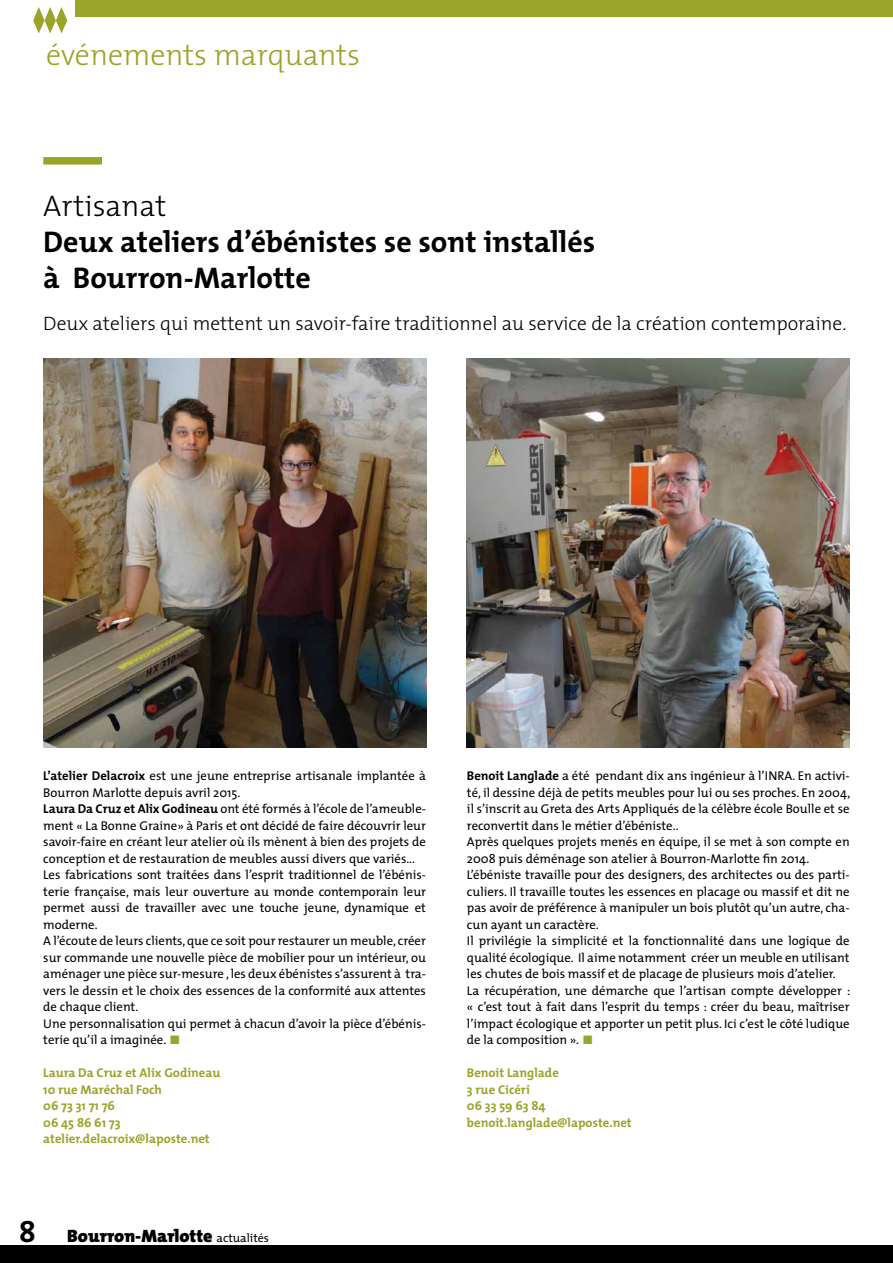
<style>
.page{position:relative;width:893px;height:1263px;background:#fff}
.page>*{position:absolute;margin:0;border:0;box-sizing:border-box;transform-origin:0 0}
.t1{font:700 30px/36px "The Mix";color:#000}
.t2{font:300 30px "The Mix";color:#9aa428}
.t3{font:300 30px "The Mix";color:#000}
.t4{font:300 19.5px "The Mix";color:#000}
.t5{font:900 18px "The Mix";color:#000}
.t6{font:12.75px/16.5px "The Mix";color:#000}
.t7{font:700 12.75px/16.5px "The Mix";color:#9aa428}
.s1{font-weight:700}
.s2{font-family:"Scala Sans Bold Expert";color:#9aa428}
.s3{font-weight:700;font-size:30px}
.s4{font-weight:400;font-size:12px}
</style>
<div class="page">
<div style="left:0;top:1245px;width:893px;height:18px;background:#000"></div>
<div style="left:76px;top:0;width:817px;height:17px;background:#9aa428"></div>
<svg style="left:33px;top:7px;width:34px;height:26px"></svg>
<div style="left:43px;top:157px;width:59px;height:8px;background:#9aa428"></div>
<img style="left:43px;top:358px;width:383px;height:389px">
<img style="left:467px;top:358px;width:383px;height:389px">
<h1 class="t2" style="left:46px;top:30px;width:316px">événements marquants</h1>
<h1 class="t3" style="left:43px;top:182px;width:125px">Artisanat</h1>
<h1 class="t1" style="left:43px;top:224px;width:553px">Deux ateliers d’ébénistes se sont installés à Bourron-Marlotte</h1>
<h2 class="t4" style="left:43px;top:307px;width:805px">Deux ateliers qui mettent un savoir-faire traditionnel au service de la création contemporaine.</h2>
<p class="t6" style="left:43px;top:767px;width:384px"><span class="s1">L’atelier Delacroix</span> est une jeune entreprise artisanale implantée à Bourron Marlotte depuis avril 2015.<br><span class="s1">Laura Da Cruz et Alix Godineau</span> ont été formés à l’école de l’ameuble&shy;ment « La Bonne Graine» à Paris et ont décidé de faire découvrir leur savoir-faire en créant leur atelier où ils mènent à bien des projets de conception et de restauration de meubles aussi divers que variés...<br>Les fabrications sont traitées dans l’esprit traditionnel de l’ébénis&shy;terie française, mais leur ouverture au monde contemporain leur permet aussi de travailler avec une touche jeune, dynamique et moderne.<br>A l’écoute de leurs clients, que ce soit pour restaurer un meuble, créer sur commande une nouvelle pièce de mobilier pour un intérieur, ou aménager une pièce sur-mesure , les deux ébénistes s’assurent à tra&shy;vers le dessin et le choix des essences de la conformité aux attentes de chaque client.<br>Une personnalisation qui permet à chacun d’avoir la pièce d’ébénis&shy;terie qu’il a imaginée. <span class="s2">r</span></p>
<p class="t7" style="left:43px;top:1064px;width:179px">Laura Da Cruz et Alix Godineau<br>10 rue Maréchal Foch<br>06 73 31 71 76<br>06 45 86 61 73 atelier.delacroix@laposte.net</p>
<h3 class="t5" style="left:19px;top:1220px;width:251px"><span class="s3">8</span> Bourron-Marlotte <span class="s4">actualités</span></h3>
<p class="t6" style="left:467px;top:767px;width:385px"><span class="s1">Benoit Langlade</span> a été pendant dix ans ingénieur à l’INRA. En activi&shy;té, il dessine déjà de petits meubles pour lui ou ses proches. En 2004, il s’inscrit au Greta des Arts Appliqués de la célèbre école Boulle et se reconvertit dans le métier d’ébéniste..<br>Après quelques projets menés en équipe, il se met à son compte en 2008 puis déménage son atelier à Bourron-Marlotte fin 2014.<br>L’ébéniste travaille pour des designers, des architectes ou des parti&shy;culiers. Il travaille toutes les essences en placage ou massif et dit ne pas avoir de préférence à manipuler un bois plutôt qu’un autre, cha&shy;cun ayant un caractère.<br>Il privilégie la simplicité et la fonctionnalité dans une logique de qualité écologique. Il aime notamment créer un meuble en utilisant les chutes de bois massif et de placage de plusieurs mois d’atelier.<br>La récupération, une démarche que l’artisan compte développer : « c’est tout à fait dans l’esprit du temps : créer du beau, maîtriser l’impact écologique et apporter un petit plus. Ici c’est le côté ludique de la composition ». <span class="s2">r</span></p>
<p class="t7" style="left:467px;top:1064px;width:166px">Benoit Langlade<br>3 rue Cicéri<br>06 33 59 63 84 benoit.langlade@laposte.net</p>
</div>
